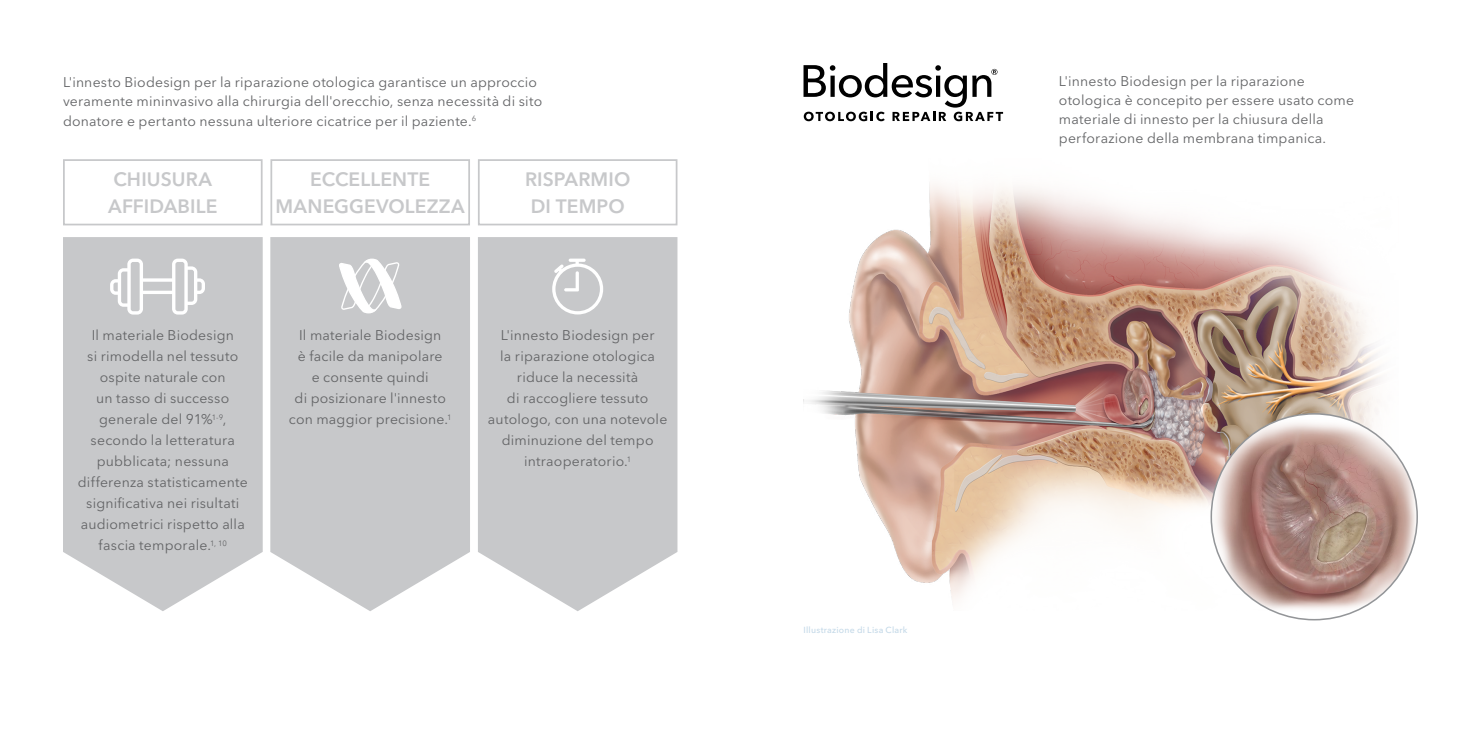
<style>
.page{position:relative;width:1481px;height:756px;background:#fff}
.page>*{position:absolute;margin:0;border:0;box-sizing:border-box;transform-origin:0 0}
.t1{font:600 19.25px/26.2px "Avenir Next LT Pro";letter-spacing:.005em;color:#c7c8ca}
.t2{font:14px/21px "Avenir Next LT Pro";letter-spacing:.015em;color:#636466;text-align:center}
.t3{font:500 8.75px "Avenir Next LT Pro";letter-spacing:.025em;color:#c4d9e8}
</style>
<div class="page">
<svg style="left:270px;top:237px;width:200px;height:374px;fill:#c7c8ca"></svg>
<svg style="left:478px;top:237px;width:199px;height:374px;fill:#c7c8ca"></svg>
<svg style="left:63px;top:237px;width:200px;height:374px;fill:#c7c8ca"></svg>
<svg style="left:110px;top:259px;width:95px;height:56px"></svg>
<svg style="left:339px;top:259px;width:63px;height:54px"></svg>
<div style="left:63px;top:159px;width:199px;height:66px;border:2px solid #c7c8ca"></div>
<div style="left:270px;top:159px;width:200px;height:66px;border:2px solid #c7c8ca"></div>
<div style="left:478px;top:159px;width:199px;height:66px;border:2px solid #c7c8ca"></div>
<svg style="left:552px;top:259px;width:51px;height:55px"></svg>
<img style="left:809px;top:184px;width:589px;height:426px">
<img style="left:1211px;top:414px;width:206px;height:206px;border-radius:103px">
<svg style="left:803px;top:63px;width:200px;height:58px"></svg>
<p class="t2" style="left:63px;top:73px;width:481px;line-height:19.2px;text-align:left">L'innesto Biodesign per la riparazione otologica garantisce un approccio veramente mininvasivo alla chirurgia dell'orecchio, senza necessità di sito donatore e pertanto nessuna ulteriore cicatrice per il paziente.<sup>6</sup></p>
<h1 class="t1" style="left:108px;top:167px;width:111px">CHIUSURA<br>AFFIDABILE</h1>
<h1 class="t1" style="left:276px;top:167px;width:191px;text-align:center">ECCELLENTE<br>MANEGGEVOLEZZA</h1>
<h1 class="t1" style="left:525px;top:167px;width:107px">RISPARMIO<br>DI TEMPO</h1>
<p class="t2" style="left:78px;top:325px;width:171px">Il materiale Biodesign<br>si rimodella nel tessuto ospite naturale con<br>un tasso di successo generale del 91%<sup>1-9</sup>, secondo la letteratura pubblicata; nessuna differenza statisticamente significativa nei risultati audiometrici rispetto alla fascia temporale.<sup>1,</sup> <sup>10</sup></p>
<p class="t2" style="left:289px;top:325px;width:164px">Il materiale Biodesign<br>è facile da manipolare<br>e consente quindi<br>di posizionare l'innesto con maggior precisione.<sup>1</sup></p>
<p class="t2" style="left:488px;top:325px;width:181px">L'innesto Biodesign per<br>la riparazione otologica riduce la necessità<br>di raccogliere tessuto autologo, con una notevole diminuzione del tempo intraoperatorio.<sup>1</sup></p>
<p class="t3" style="left:803px;top:624px;width:106px">Illustrazione di Lisa Clark</p>
<p class="t2" style="left:1059px;top:71px;width:297px;line-height:19.2px;text-align:left">L'innesto Biodesign per la riparazione otologica è concepito per essere usato come materiale di innesto per la chiusura della perforazione della membrana timpanica.</p>
</div>
